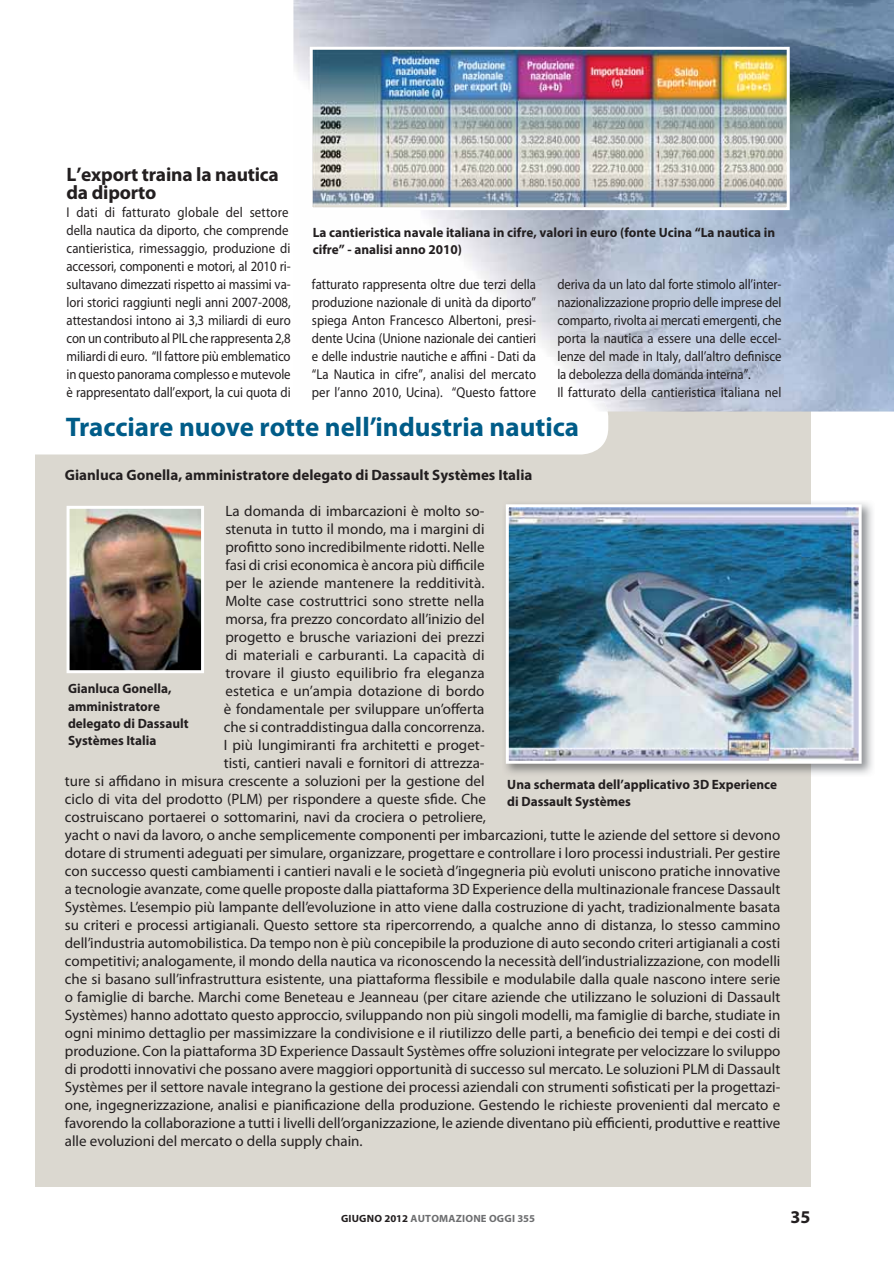
<style>
.page{position:relative;width:894px;height:1264px;background:#fff}
.page>*{position:absolute;margin:0;border:0;box-sizing:border-box;transform-origin:0 0}
.t1{font:700 27px "Myriad Pro";color:#005c88}
.t2{font:700 19.5px/18px "Myriad Pro";letter-spacing:-.01em;color:#231f20}
.t3{font:700 18px "Myriad Pro";color:#231f20}
.t4{font:15px "Myriad Pro";color:#231f20}
.t5{font:700 15px "Myriad Pro";color:#231f20}
.t6{font:14.25px/18px "Myriad Pro";letter-spacing:-.01em;color:#231f20;scale:.9 1}
.t7{font:700 13.5px/17.2px "Myriad Pro";color:#231f20}
.t8{font:700 10.5px "Myriad Pro";letter-spacing:.02em;color:#6d6e70}
.s1{color:#231f20}
</style>
<div class="page">
<div style="left:35px;top:412px;width:775px;height:775px;background:#dbd8d0"></div>
<div style="left:35px;top:412px;width:573px;height:42px;background:#fff"></div>
<img style="left:505px;top:501px;width:368px;height:276px">
<img style="left:505px;top:504px;width:356px;height:260px">
<img style="left:67px;top:506px;width:137px;height:167px">
<img style="left:293px;top:0;width:600px;height:412px">
<img style="left:293px;top:390px;width:314px;height:22px">
<img style="left:310px;top:47px;width:479px;height:163px">
<h2 class="t2" style="left:67px;top:167px;width:214px">L’export traina la nautica da diporto</h2>
<p class="t6" style="left:67px;top:205px;width:250px">I dati di fatturato globale del settore della nautica da diporto, che comprende cantieristica, rimessaggio, produzione di accessori, componenti e motori, al 2010 ri&shy;sultavano dimezzati rispetto ai massimi va&shy;lori storici raggiunti negli anni 2007-2008, attestandosi intono ai 3,3 miliardi di euro con un contributo al PIL che rappresenta 2,8 miliardi di euro. “Il fattore più emblematico in questo panorama complesso e mutevole è rappresentato dall’export, la cui quota di</p>
<p class="t7" style="left:313px;top:225px;width:464px">La cantieristica navale italiana in cifre, valori in euro (fonte Ucina “La nautica in cifre” - analisi anno 2010)</p>
<p class="t6" style="left:312px;top:277px;width:250px;text-align:justify">fatturato rappresenta oltre due terzi della produzione nazionale di unità da diporto” spiega Anton Francesco Albertoni, presi&shy;dente Ucina (Unione nazionale dei cantieri e delle industrie nautiche e affini - Dati da “La Nautica in cifre”, analisi del mercato per l’anno 2010, Ucina). “Questo fattore</p>
<p class="t6" style="left:557px;top:277px;width:250px">deriva da un lato dal forte stimolo all’inter&shy;nazionalizzazione proprio delle imprese del comparto, rivolta ai mercati emergenti, che porta la nautica a essere una delle eccel&shy;lenze del made in Italy, dall’altro definisce la debolezza della domanda interna”.<br>Il fatturato della cantieristica italiana nel</p>
<h1 class="t1" style="left:66px;top:417px;width:514px">Tracciare nuove rotte nell’industria nautica</h1>
<p class="t5" style="left:65px;top:469px;width:469px">Gianluca Gonella, amministratore delegato di Dassault Systèmes Italia</p>
<p class="t4" style="left:225px;top:505px;width:260px">La domanda di imbarcazioni è molto so-</p>
<p class="t4" style="left:225px;top:523px;width:260px">stenuta in tutto il mondo, ma i margini di</p>
<p class="t4" style="left:225px;top:541px;width:260px">profitto sono incredibilmente ridotti. Nelle</p>
<p class="t4" style="left:225px;top:559px;width:261px">fasi di crisi economica è ancora più difficile</p>
<p class="t4" style="left:225px;top:577px;width:260px">per le aziende mantenere la redditività.</p>
<p class="t4" style="left:225px;top:595px;width:260px">Molte case costruttrici sono strette nella</p>
<p class="t4" style="left:225px;top:613px;width:261px">morsa, fra prezzo concordato all’inizio del</p>
<p class="t4" style="left:225px;top:631px;width:260px">progetto e brusche variazioni dei prezzi</p>
<p class="t4" style="left:225px;top:649px;width:260px">di materiali e carburanti. La capacità di</p>
<p class="t4" style="left:225px;top:667px;width:261px">trovare il giusto equilibrio fra eleganza</p>
<p class="t4" style="left:225px;top:685px;width:260px">estetica e un’ampia dotazione di bordo</p>
<p class="t4" style="left:224px;top:703px;width:262px">è fondamentale per sviluppare un’offerta</p>
<p class="t4" style="left:224px;top:721px;width:262px">che si contraddistingua dalla concorrenza.</p>
<p class="t4" style="left:224px;top:739px;width:262px">I più lungimiranti fra architetti e proget-</p>
<p class="t4" style="left:224px;top:757px;width:262px">tisti, cantieri navali e fornitori di attrezza-</p>
<p class="t4" style="left:65px;top:775px;width:421px">ture si affidano in misura crescente a soluzioni per la gestione del</p>
<p class="t4" style="left:65px;top:793px;width:422px">ciclo di vita del prodotto (PLM) per rispondere a queste sfide. Che</p>
<p class="t4" style="left:65px;top:811px;width:422px">costruiscano portaerei o sottomarini, navi da crociera o petroliere,</p>
<p class="t4" style="left:65px;top:829px;width:716px">yacht o navi da lavoro, o anche semplicemente componenti per imbarcazioni, tutte le aziende del settore si devono</p>
<p class="t4" style="left:65px;top:847px;width:716px">dotare di strumenti adeguati per simulare, organizzare, progettare e controllare i loro processi industriali. Per gestire</p>
<p class="t4" style="left:65px;top:865px;width:716px">con successo questi cambiamenti i cantieri navali e le società d’ingegneria più evoluti uniscono pratiche innovative</p>
<p class="t4" style="left:65px;top:883px;width:716px">a tecnologie avanzate, come quelle proposte dalla piattaforma 3D Experience della multinazionale francese Dassault</p>
<p class="t4" style="left:65px;top:901px;width:716px">Systèmes. L’esempio più lampante dell’evoluzione in atto viene dalla costruzione di yacht, tradizionalmente basata</p>
<p class="t4" style="left:65px;top:919px;width:716px">su criteri e processi artigianali. Questo settore sta ripercorrendo, a qualche anno di distanza, lo stesso cammino</p>
<p class="t4" style="left:65px;top:937px;width:716px">dell’industria automobilistica. Da tempo non è più concepibile la produzione di auto secondo criteri artigianali a costi</p>
<p class="t4" style="left:65px;top:955px;width:716px">competitivi; analogamente, il mondo della nautica va riconoscendo la necessità dell’industrializzazione, con modelli</p>
<p class="t4" style="left:65px;top:973px;width:716px">che si basano sull’infrastruttura esistente, una piattaforma flessibile e modulabile dalla quale nascono intere serie</p>
<p class="t4" style="left:65px;top:991px;width:716px">o famiglie di barche. Marchi come Beneteau e Jeanneau (per citare aziende che utilizzano le soluzioni di Dassault</p>
<p class="t4" style="left:65px;top:1009px;width:716px">Systèmes) hanno adottato questo approccio, sviluppando non più singoli modelli, ma famiglie di barche, studiate in</p>
<p class="t4" style="left:65px;top:1027px;width:716px">ogni minimo dettaglio per massimizzare la condivisione e il riutilizzo delle parti, a beneficio dei tempi e dei costi di</p>
<p class="t4" style="left:65px;top:1045px;width:716px">produzione. Con la piattaforma 3D Experience Dassault Systèmes offre soluzioni integrate per velocizzare lo sviluppo</p>
<p class="t4" style="left:65px;top:1063px;width:716px">di prodotti innovativi che possano avere maggiori opportunità di successo sul mercato. Le soluzioni PLM di Dassault</p>
<p class="t4" style="left:65px;top:1081px;width:716px">Systèmes per il settore navale integrano la gestione dei processi aziendali con strumenti sofisticati per la progettazi-</p>
<p class="t4" style="left:65px;top:1099px;width:716px">one, ingegnerizzazione, analisi e pianificazione della produzione. Gestendo le richieste provenienti dal mercato e</p>
<p class="t4" style="left:65px;top:1117px;width:717px">favorendo la collaborazione a tutti i livelli dell’organizzazione, le aziende diventano più efficienti, produttive e reattive</p>
<p class="t4" style="left:65px;top:1135px;width:299px">alle evoluzioni del mercato o della supply chain.</p>
<p class="t7" style="left:68px;top:682px;width:122px">Gianluca Gonella, amministratore delegato di Dassault<br>Systèmes Italia</p>
<p class="t7" style="left:507px;top:777px;width:271px">Una schermata dell’applicativo 3D Experience di Dassault Systèmes</p>
<p class="t8" style="left:341px;top:1214px;width:196px"><span class="s1">GIUGNO 2012</span> AUTOMAZIONE OGGI 355</p>
<p class="t3" style="left:790px;top:1211px;width:21px">35</p>
</div>
